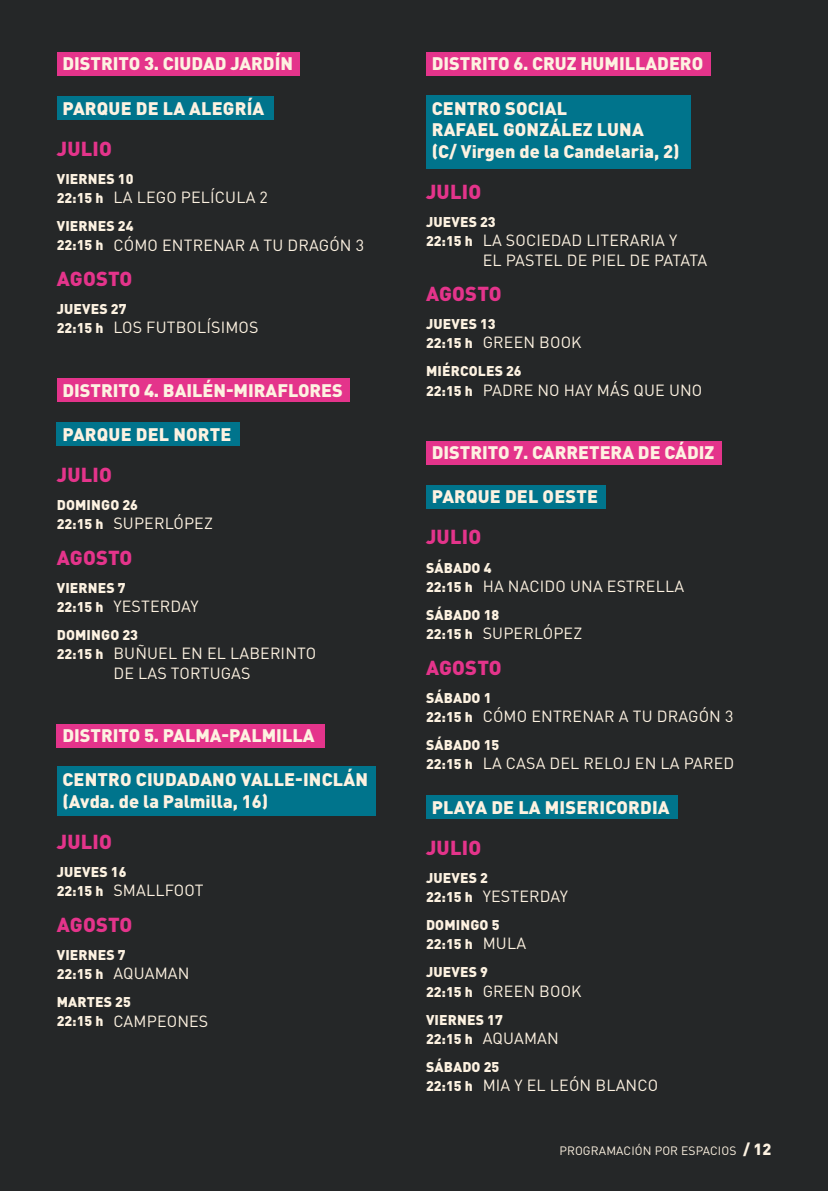
<style>
.page{position:relative;width:828px;height:1191px;background:#252728}
.page>*{position:absolute;margin:0;border:0;box-sizing:border-box;transform-origin:0 0}
.t1{font:900 20px "DIN Pro";letter-spacing:.01em;color:#e4348b}
.t2{font:900 18px/21.6px "DIN Pro";color:#fdf2e1}
.t3{font:16px/19.2px "DIN Pro";letter-spacing:.01em;color:#fdf2e1;text-align:center}
.t4{font:900 14px/19.2px "DIN Pro";letter-spacing:.01em;color:#fdf2e1}
.t5{font:12px "DIN Pro";letter-spacing:.01em;color:#fdf2e1}
.s1{font-weight:900;font-size:14px}
.s2{font-weight:400;font-size:16px}
.s3{font-weight:900;font-size:16px}
</style>
<div class="page">
<div style="left:57px;top:723px;width:268px;height:24px;background:#e4348b"></div>
<div style="left:426px;top:52px;width:284px;height:24px;background:#e4348b"></div>
<div style="left:426px;top:441px;width:295px;height:24px;background:#e4348b"></div>
<div style="left:426px;top:95px;width:264px;height:74px;background:#00748c"></div>
<div style="left:57px;top:765px;width:318px;height:50px;background:#00748c"></div>
<div style="left:426px;top:485px;width:179px;height:24px;background:#00748c"></div>
<div style="left:426px;top:795px;width:251px;height:23px;background:#00748c"></div>
<div style="left:57px;top:422px;width:183px;height:24px;background:#00748c"></div>
<div style="left:57px;top:52px;width:243px;height:24px;background:#e4348b"></div>
<div style="left:57px;top:378px;width:292px;height:24px;background:#e4348b"></div>
<div style="left:57px;top:96px;width:216px;height:24px;background:#00748c"></div>
<p class="t2" style="left:62px;top:52px;width:232px">DISTRITO 3. CIUDAD JARDÍN</p>
<p class="t2" style="left:62px;top:97px;width:203px">PARQUE DE LA ALEGRÍA</p>
<p class="t1" style="left:57px;top:135px;width:57px">JULIO</p>
<p class="t4" style="left:57px;top:169px;width:78px">VIERNES 10</p>
<p class="t3" style="left:57px;top:187px;width:213px"><span class="s1">22:15 h</span> LA LEGO PELÍCULA 2</p>
<p class="t4" style="left:57px;top:216px;width:78px">VIERNES 24</p>
<p class="t3" style="left:57px;top:234px;width:309px"><span class="s1">22:15 h</span> CÓMO ENTRENAR A TU DRAGÓN 3</p>
<p class="t1" style="left:57px;top:265px;width:77px">AGOSTO</p>
<p class="t4" style="left:57px;top:299px;width:71px">JUEVES 27</p>
<p class="t3" style="left:57px;top:317px;width:203px"><span class="s1">22:15 h</span> LOS FUTBOLÍSIMOS</p>
<p class="t2" style="left:62px;top:379px;width:282px">DISTRITO 4. BAILÉN-MIRAFLORES</p>
<p class="t2" style="left:62px;top:423px;width:170px">PARQUE DEL NORTE</p>
<p class="t1" style="left:57px;top:461px;width:57px">JULIO</p>
<p class="t4" style="left:57px;top:495px;width:83px">DOMINGO 26</p>
<p class="t3" style="left:57px;top:513px;width:158px"><span class="s1">22:15 h</span> SUPERLÓPEZ</p>
<p class="t1" style="left:57px;top:544px;width:77px">AGOSTO</p>
<p class="t4" style="left:57px;top:577px;width:70px">VIERNES 7</p>
<p class="t3" style="left:57px;top:596px;width:144px"><span class="s1">22:15 h</span> YESTERDAY</p>
<p class="t4" style="left:57px;top:625px;width:83px">DOMINGO 23</p>
<p class="t3" style="left:57px;top:643px;width:261px"><span class="s1">22:15 h</span> BUÑUEL EN EL LABERINTO<br>DE LAS TORTUGAS</p>
<p class="t2" style="left:62px;top:724px;width:253px">DISTRITO 5. PALMA-PALMILLA</p>
<p class="t2" style="left:62px;top:768px;width:307px">CENTRO CIUDADANO VALLE-INCLÁN (Avda. de la Palmilla, 16)</p>
<p class="t1" style="left:57px;top:828px;width:57px">JULIO</p>
<p class="t4" style="left:57px;top:862px;width:71px">JUEVES 16</p>
<p class="t3" style="left:57px;top:880px;width:148px"><span class="s1">22:15 h</span> SMALLFOOT</p>
<p class="t1" style="left:57px;top:911px;width:77px">AGOSTO</p>
<p class="t4" style="left:57px;top:944px;width:70px">VIERNES 7</p>
<p class="t3" style="left:57px;top:963px;width:134px"><span class="s1">22:15 h</span> AQUAMAN</p>
<p class="t4" style="left:57px;top:992px;width:76px">MARTES 25</p>
<p class="t3" style="left:57px;top:1010px;width:153px"><span class="s1">22:15 h</span> CAMPEONES</p>
<p class="t2" style="left:432px;top:52px;width:273px">DISTRITO 6. CRUZ HUMILLADERO</p>
<p class="t2" style="left:432px;top:97px;width:249px">CENTRO SOCIAL<br>RAFAEL GONZÁLEZ LUNA<br>(C/ Virgen de la Candelaria, 2)</p>
<p class="t1" style="left:426px;top:178px;width:57px">JULIO</p>
<p class="t4" style="left:426px;top:212px;width:71px">JUEVES 23</p>
<p class="t3" style="left:483px;top:230px;width:226px;text-align:left;text-indent:-57px"><span class="s1">22:15 h</span> LA SOCIEDAD LITERARIA Y<br>EL PASTEL DE PIEL DE PATATA</p>
<p class="t1" style="left:426px;top:280px;width:77px">AGOSTO</p>
<p class="t4" style="left:426px;top:314px;width:71px">JUEVES 13</p>
<p class="t3" style="left:426px;top:332px;width:157px"><span class="s1">22:15 h</span> GREEN BOOK</p>
<p class="t4" style="left:426px;top:361px;width:97px">MIÉRCOLES 26</p>
<p class="t3" style="left:426px;top:379px;width:278px"><span class="s1">22:15 h</span> PADRE NO HAY MÁS QUE UNO</p>
<p class="t2" style="left:432px;top:441px;width:284px">DISTRITO 7. CARRETERA DE CÁDIZ</p>
<p class="t2" style="left:432px;top:485px;width:168px">PARQUE DEL OESTE</p>
<p class="t1" style="left:426px;top:523px;width:57px">JULIO</p>
<p class="t4" style="left:426px;top:557px;width:67px">SÁBADO 4</p>
<p class="t3" style="left:426px;top:576px;width:260px"><span class="s1">22:15 h</span> HA NACIDO UNA ESTRELLA</p>
<p class="t4" style="left:426px;top:604px;width:75px">SÁBADO 18</p>
<p class="t3" style="left:426px;top:623px;width:158px"><span class="s1">22:15 h</span> SUPERLÓPEZ</p>
<p class="t1" style="left:426px;top:653px;width:77px">AGOSTO</p>
<p class="t4" style="left:426px;top:687px;width:67px">SÁBADO 1</p>
<p class="t3" style="left:426px;top:706px;width:309px"><span class="s1">22:15 h</span> CÓMO ENTRENAR A TU DRAGÓN 3</p>
<p class="t4" style="left:426px;top:735px;width:75px">SÁBADO 15</p>
<p class="t3" style="left:426px;top:753px;width:310px"><span class="s1">22:15 h</span> LA CASA DEL RELOJ EN LA PARED</p>
<p class="t2" style="left:432px;top:795px;width:239px">PLAYA DE LA MISERICORDIA</p>
<p class="t1" style="left:426px;top:833px;width:57px">JULIO</p>
<p class="t4" style="left:426px;top:867px;width:63px">JUEVES 2</p>
<p class="t3" style="left:426px;top:886px;width:144px"><span class="s1">22:15 h</span> YESTERDAY</p>
<p class="t4" style="left:426px;top:914px;width:102px">DOMINGO 5<br>22:15 h <span class="s2">MULA</span></p>
<p class="t4" style="left:426px;top:962px;width:63px">JUEVES 9</p>
<p class="t3" style="left:426px;top:980px;width:157px"><span class="s1">22:15 h</span> GREEN BOOK</p>
<p class="t4" style="left:426px;top:1009px;width:78px">VIERNES 17</p>
<p class="t3" style="left:426px;top:1028px;width:134px"><span class="s1">22:15 h</span> AQUAMAN</p>
<p class="t4" style="left:426px;top:1056px;width:75px">SÁBADO 25</p>
<p class="t3" style="left:426px;top:1075px;width:234px"><span class="s1">22:15 h</span> MIA Y EL LEÓN BLANCO</p>
<p class="t5" style="left:559px;top:1142px;width:213px">PROGRAMACIÓN POR ESPACIOS <span class="s3">/ 12</span></p>
</div>
